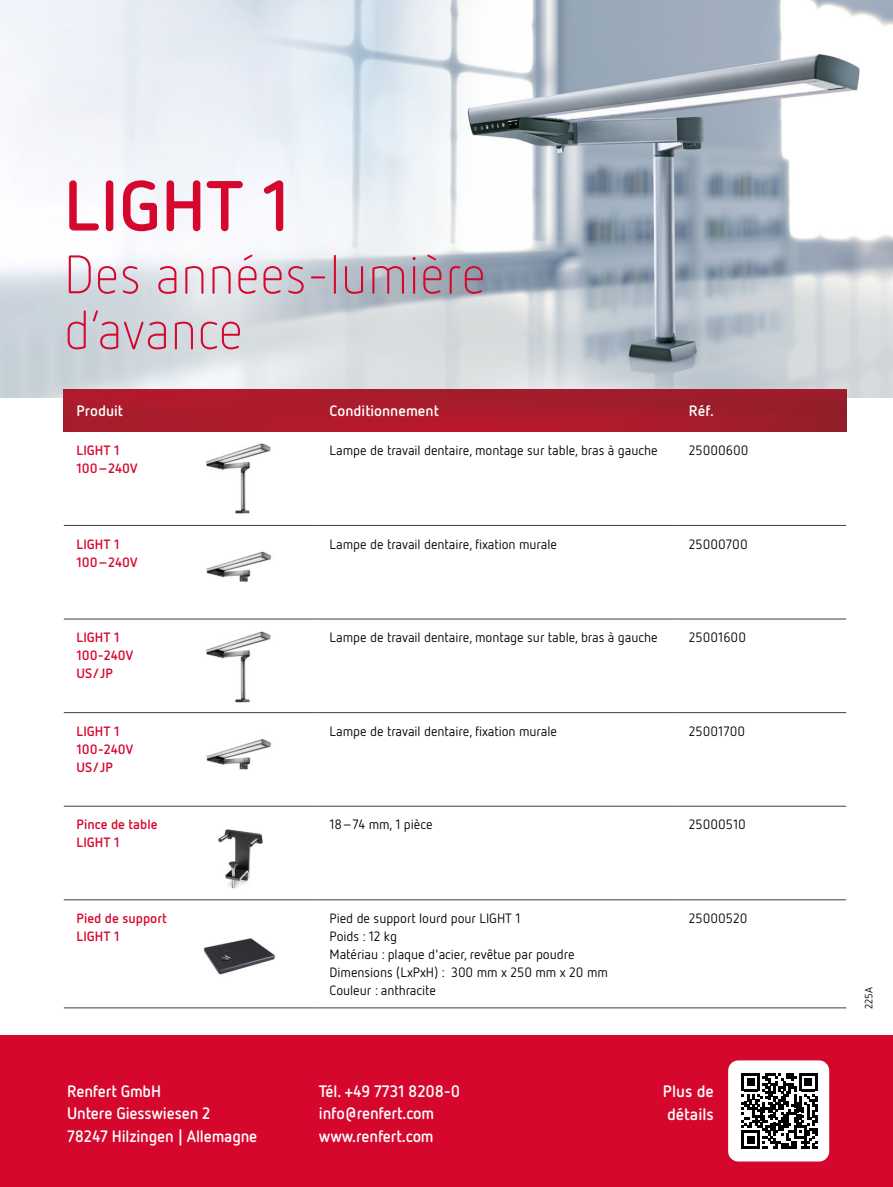
<style>
.page{position:relative;width:893px;height:1187px;background:#fff}
.page>*{position:absolute;margin:0;border:0;box-sizing:border-box;transform-origin:0 0}
.t1{font:700 70.5px "Netto Pro";color:#d5072d}
.t2{font:300 54px/55.5px "Netto Pro";color:#d5072d}
.t3{font:700 16.5px/22.5px "Netto Pro";letter-spacing:-.01em;color:#fff}
.t4{font:700 15px "Netto Pro";color:#fff}
.t5{font:13.5px/18px "Netto Pro";letter-spacing:-.005em;color:#000}
.t6{font:700 13.5px/18px "Netto Pro";color:#d5072d}
.t7{font:10.5px "Netto Pro";color:#000}
</style>
<div class="page">
<img style="left:761px;top:0;width:132px;height:397px">
<img style="left:0;top:0;width:761px;height:397px">
<div style="left:0;top:1035px;width:893px;height:151px;background:#d5072d"></div>
<div style="left:728px;top:1060px;width:101px;height:101px;background:#fff;border-radius:10px"></div>
<svg style="left:742px;top:1073px;width:75px;height:75px"></svg>
<img style="left:64px;top:389px;width:782px;height:43px">
<hr style="left:317px;top:525px;width:359px;height:1px;background:#40403f">
<hr style="left:676px;top:525px;width:170px;height:1px;background:#40403f">
<hr style="left:317px;top:618px;width:359px;height:1px;background:#40403f">
<hr style="left:676px;top:618px;width:170px;height:1px;background:#40403f">
<hr style="left:317px;top:712px;width:359px;height:1px;background:#40403f">
<hr style="left:676px;top:712px;width:170px;height:1px;background:#40403f">
<hr style="left:317px;top:805px;width:359px;height:1px;background:#40403f">
<hr style="left:676px;top:805px;width:170px;height:1px;background:#40403f">
<hr style="left:317px;top:899px;width:359px;height:1px;background:#40403f">
<hr style="left:676px;top:899px;width:170px;height:1px;background:#40403f">
<hr style="left:317px;top:1007px;width:359px;height:1px;background:#40403f">
<hr style="left:676px;top:1007px;width:170px;height:1px;background:#40403f">
<hr style="left:64px;top:525px;width:253px;height:1px;background:#40403f">
<hr style="left:64px;top:618px;width:253px;height:1px;background:#40403f">
<hr style="left:64px;top:712px;width:253px;height:1px;background:#40403f">
<hr style="left:64px;top:805px;width:253px;height:1px;background:#40403f">
<hr style="left:64px;top:899px;width:253px;height:1px;background:#40403f">
<hr style="left:64px;top:1007px;width:253px;height:1px;background:#40403f">
<img style="left:218px;top:829px;width:45px;height:60px">
<img style="left:206px;top:551px;width:66px;height:31px">
<img style="left:206px;top:739px;width:66px;height:31px">
<img style="left:206px;top:443px;width:65px;height:71px">
<img style="left:206px;top:631px;width:65px;height:72px">
<img style="left:203px;top:938px;width:72px;height:37px">
<h1 class="t1" style="left:64px;top:158px;width:228px">LIGHT 1</h1>
<h2 class="t2" style="left:64px;top:245px;width:424px">Des années-lumière d’avance</h2>
<p class="t4" style="left:77px;top:401px;width:48px">Produit</p>
<p class="t4" style="left:330px;top:401px;width:111px">Conditionnement</p>
<p class="t4" style="left:689px;top:401px;width:27px">Réf.</p>
<p class="t6" style="left:77px;top:440px;width:63px">LIGHT 1<br>100–240V</p>
<p class="t5" style="left:330px;top:441px;width:330px">Lampe de travail dentaire, montage sur table, bras à gauche</p>
<p class="t5" style="left:689px;top:441px;width:61px">25000600</p>
<p class="t6" style="left:77px;top:534px;width:63px">LIGHT 1<br>100–240V</p>
<p class="t5" style="left:330px;top:534px;width:229px">Lampe de travail dentaire, fixation murale</p>
<p class="t5" style="left:689px;top:534px;width:60px">25000700</p>
<p class="t6" style="left:77px;top:628px;width:58px">LIGHT 1<br>100-240V<br>US/JP</p>
<p class="t5" style="left:330px;top:628px;width:330px">Lampe de travail dentaire, montage sur table, bras à gauche</p>
<p class="t5" style="left:689px;top:628px;width:59px">25001600</p>
<p class="t6" style="left:77px;top:721px;width:58px">LIGHT 1<br>100-240V<br>US/JP</p>
<p class="t5" style="left:330px;top:721px;width:229px">Lampe de travail dentaire, fixation murale</p>
<p class="t5" style="left:689px;top:721px;width:58px">25001700</p>
<p class="t6" style="left:77px;top:815px;width:83px">Pince de table<br>LIGHT 1</p>
<p class="t5" style="left:330px;top:815px;width:105px">18–74 mm, 1 pièce</p>
<p class="t5" style="left:689px;top:815px;width:59px">25000510</p>
<p class="t6" style="left:77px;top:908px;width:92px">Pied de support<br>LIGHT 1</p>
<p class="t5" style="left:330px;top:908px;width:280px">Pied de support lourd pour LIGHT 1<br>Poids : 12 kg<br>Matériau : plaque d'acier, revêtue par poudre<br>Dimensions (LxPxH) : 300 mm x 250 mm x 20 mm<br>Couleur : anthracite</p>
<p class="t5" style="left:689px;top:908px;width:60px">25000520</p>
<p class="t3" style="left:67px;top:1078px;width:192px">Renfert GmbH<br>Untere Giesswiesen 2<br>78247 Hilzingen | Allemagne</p>
<p class="t3" style="left:319px;top:1078px;width:143px">Tél. +49 7731 8208-0 info@renfert.com www.renfert.com</p>
<p class="t3" style="left:663px;top:1079px;width:53px">Plus de détails</p>
<p class="t7" style="left:862px;top:1009px;width:24px;rotate:-90deg">225A</p>
</div>
